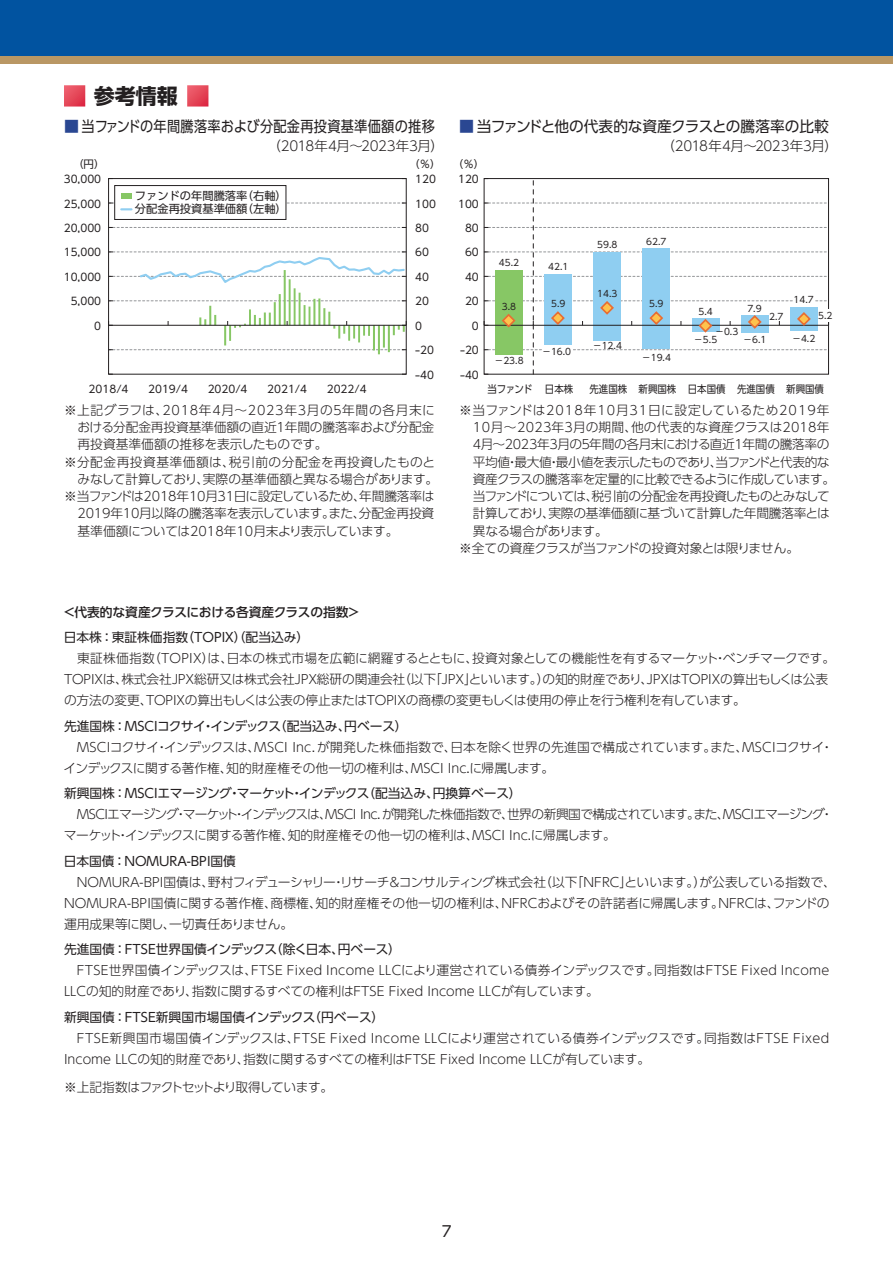
<style>
.page{position:relative;width:893px;height:1263px;background:#fff}
.page>*{position:absolute;margin:0;border:0;box-sizing:border-box;transform-origin:0 0}
.t1{font:700 21px "UD Shin Go Pro";color:#231f20}
.t2{font:15px "UD Shin Go Pro";letter-spacing:.02em;color:#231f20;scale:.88 1}
.t3{font:15px "UD Shin Go Pro";color:#231f20}
.t4{font:300 13.5px "UD Shin Go Pro";letter-spacing:-.03em;color:#231f20}
.t5{font:300 12.75px/21px "UD Shin Go Pro";letter-spacing:-.015em;color:#231f20}
.t6{font:12.75px "UD Shin Go Pro";color:#231f20}
.t7{font:300 12.75px/21px "UD Shin Go Pro";letter-spacing:-.045em;color:#231f20}
.t8{font:300 12.75px "UD Shin Go Pro";letter-spacing:.055em;color:#231f20}
.t9{font:300 12.75px "UD Shin Go Pro";letter-spacing:-.05em;color:#231f20}
.t10{font:300 12.75px "UD Shin Go Pro";letter-spacing:-.035em;color:#231f20}
.t11{font:300 12.75px "UD Shin Go Pro";letter-spacing:.015em;color:#231f20}
.t12{font:300 12.75px "UD Shin Go Pro";letter-spacing:-.065em;color:#231f20}
.t13{font:300 12.75px "UD Shin Go Pro";letter-spacing:.035em;color:#231f20}
.t14{font:500 12.75px "UD Shin Go Pro";letter-spacing:-.02em;color:#231f20}
.t15{font:300 12.75px "UD Shin Go Pro";letter-spacing:-.095em;color:#231f20}
.t16{font:11.25px/13.4px "UD Shin Go Pro";color:#231f20}
.t17{font:10.5px "UD Shin Go Pro";color:#231f20}
.t18{font:10.5px "UD Shin Go Pro";color:#231f20;scale:.9 1}
.t19{font:10.5px "UD Shin Go Pro";color:#231f20;scale:1.5 1}
.t20{font:10.5px "UD Shin Go Pro";letter-spacing:-.02em;color:#231f20;scale:.9 1}
.t21{font:9px "UD Shin Go Pro";color:#231f20}
.s1{color:#2a4792}
</style>
<div class="page">
<div style="left:0;top:55px;width:893px;height:9px;background:#b99764"></div>
<div style="left:0;top:0;width:893px;height:55px;background:#0153a0"></div>
<svg style="left:64px;top:85px;width:21px;height:22px"></svg>
<svg style="left:187px;top:85px;width:21px;height:22px"></svg>
<hr style="left:224px;top:325px;width:2px;height:20px;background:#87c765">
<hr style="left:279px;top:294px;width:2px;height:31px;background:#87c765">
<hr style="left:284px;top:270px;width:2px;height:55px;background:#87c765">
<hr style="left:289px;top:279px;width:2px;height:46px;background:#87c765">
<hr style="left:294px;top:288px;width:2px;height:37px;background:#87c765">
<hr style="left:299px;top:293px;width:2px;height:32px;background:#87c765">
<hr style="left:313px;top:299px;width:2px;height:26px;background:#87c765">
<hr style="left:318px;top:298px;width:2px;height:27px;background:#87c765">
<hr style="left:373px;top:325px;width:2px;height:25px;background:#87c765">
<hr style="left:378px;top:325px;width:2px;height:29px;background:#87c765">
<hr style="left:383px;top:325px;width:2px;height:23px;background:#87c765">
<hr style="left:388px;top:325px;width:2px;height:27px;background:#87c765">
<div style="left:108px;top:178px;width:299px;height:197px;border:1px solid #231f20"></div>
<svg style="left:109px;top:349px;width:297px;height:1px"></svg>
<svg style="left:109px;top:227px;width:297px;height:1px"></svg>
<div style="left:114px;top:185px;width:172px;height:35px;border:1px solid #231f20"></div>
<div style="left:121px;top:193px;width:11px;height:5px;background:#87c765"></div>
<svg style="left:109px;top:203px;width:297px;height:7px"></svg>
<svg style="left:108px;top:300px;width:299px;height:42px"></svg>
<svg style="left:484px;top:178px;width:345px;height:197px"></svg>
<svg style="left:109px;top:252px;width:297px;height:33px"></svg>
<div style="left:542px;top:346px;width:30px;height:13px;background:#fff"></div>
<h1 class="t1" style="left:94px;top:79px;width:85px">参考情報</h1>
<p class="t2" style="left:64px;top:114px;width:423px"><span class="s1">■</span>当ファンドの年間騰落率および分配金再投資基準価額の推移</p>
<p class="t4" style="left:268px;top:135px;width:178px">（2018年4月～2023年3月）</p>
<p class="t4" style="left:661px;top:135px;width:178px">（2018年4月～2023年3月）</p>
<p class="t3" style="left:459px;top:114px;width:371px"><span class="s1">■</span> 当ファンドと他の代表的な資産クラスとの騰落率の比較</p>
<p class="t17" style="left:73px;top:155px;width:33px">（円）</p>
<p class="t17" style="left:409px;top:155px;width:33px">（％）</p>
<p class="t17" style="left:453px;top:155px;width:33px">（％）</p>
<p class="t17" style="left:64px;top:171px;width:39px">30,000</p>
<p class="t17" style="left:64px;top:195px;width:39px">25,000</p>
<p class="t17" style="left:64px;top:219px;width:39px">20,000</p>
<p class="t16" style="left:135px;top:189px;width:153px">ファンドの年間騰落率（右軸）分配金再投資基準価額（左軸）</p>
<p class="t17" style="left:415px;top:171px;width:22px">120</p>
<p class="t17" style="left:415px;top:195px;width:22px">100</p>
<p class="t17" style="left:415px;top:219px;width:15px">80</p>
<p class="t17" style="left:458px;top:171px;width:22px">120</p>
<p class="t17" style="left:458px;top:195px;width:22px">100</p>
<p class="t17" style="left:465px;top:219px;width:15px">80</p>
<p class="t17" style="left:64px;top:244px;width:39px">15,000</p>
<p class="t17" style="left:415px;top:244px;width:15px">60</p>
<p class="t17" style="left:465px;top:244px;width:15px">60</p>
<p class="t21" style="left:499px;top:256px;width:22px">45.2</p>
<p class="t21" style="left:548px;top:259px;width:22px">42.1</p>
<p class="t21" style="left:597px;top:237px;width:22px">59.8</p>
<p class="t21" style="left:646px;top:234px;width:22px">62.7</p>
<p class="t17" style="left:64px;top:268px;width:39px">10,000</p>
<p class="t17" style="left:415px;top:268px;width:15px">40</p>
<p class="t17" style="left:465px;top:268px;width:15px">40</p>
<p class="t17" style="left:71px;top:293px;width:32px">5,000</p>
<p class="t17" style="left:94px;top:317px;width:8px">0</p>
<p class="t17" style="left:415px;top:293px;width:15px">20</p>
<p class="t17" style="left:415px;top:317px;width:8px">0</p>
<p class="t19" style="left:415px;top:342px;width:14px">-20</p>
<p class="t17" style="left:465px;top:293px;width:15px">20</p>
<p class="t17" style="left:472px;top:317px;width:8px">0</p>
<p class="t19" style="left:460px;top:342px;width:14px">-20</p>
<p class="t21" style="left:502px;top:299px;width:16px">3.8</p>
<p class="t21" style="left:494px;top:354px;width:31px">－23.8</p>
<p class="t21" style="left:551px;top:296px;width:16px">5.9</p>
<p class="t21" style="left:542px;top:344px;width:31px">－16.0</p>
<p class="t21" style="left:597px;top:286px;width:22px">14.3</p>
<p class="t21" style="left:593px;top:338px;width:31px">－12.4</p>
<p class="t21" style="left:649px;top:296px;width:16px">5.9</p>
<p class="t21" style="left:642px;top:350px;width:31px">－19.4</p>
<p class="t21" style="left:698px;top:304px;width:16px">5.4</p>
<p class="t21" style="left:747px;top:301px;width:16px">7.9</p>
<p class="t21" style="left:769px;top:310px;width:16px">2.7</p>
<p class="t21" style="left:793px;top:293px;width:22px">14.7</p>
<p class="t21" style="left:818px;top:308px;width:16px">5.2</p>
<p class="t21" style="left:715px;top:325px;width:25px">－0.3</p>
<p class="t21" style="left:694px;top:332px;width:25px">－5.5</p>
<p class="t21" style="left:743px;top:332px;width:25px">－6.1</p>
<p class="t21" style="left:792px;top:331px;width:25px">－4.2</p>
<p class="t19" style="left:415px;top:366px;width:14px">-40</p>
<p class="t19" style="left:460px;top:366px;width:14px">-40</p>
<p class="t17" style="left:89px;top:380px;width:41px">2018/4</p>
<p class="t17" style="left:148px;top:380px;width:41px">2019/4</p>
<p class="t17" style="left:208px;top:380px;width:41px">2020/4</p>
<p class="t17" style="left:267px;top:380px;width:41px">2021/4</p>
<p class="t17" style="left:327px;top:380px;width:41px">2022/4</p>
<p class="t20" style="left:487px;top:380px;width:97px">当ファンド 日本株</p>
<p class="t18" style="left:589px;top:380px;width:262px">先進国株 新興国株 日本国債 先進国債 新興国債</p>
<p class="t8" style="left:64px;top:400px;width:372px">※上記グラフは、2018年4月～2023年3月の５年間の各月末に</p>
<p class="t5" style="left:77px;top:416px;width:358px">おける分配金再投資基準価額の直近1年間の騰落率および分配金</p>
<p class="t5" style="left:78px;top:433px;width:252px">再投資基準価額の推移を表示したものです。</p>
<p class="t13" style="left:64px;top:451px;width:373px">※分配金再投資基準価額は、税引前の分配金を再投資したものと</p>
<p class="t5" style="left:78px;top:468px;width:362px">みなして計算しており、実際の基準価額と異なる場合があります。</p>
<p class="t10" style="left:64px;top:486px;width:372px">※当ファンドは2018年10月31日に設定しているため、年間騰落率は</p>
<p class="t5" style="left:78px;top:502px;width:358px">2019年10月以降の騰落率を表示しています。また、分配金再投資</p>
<p class="t5" style="left:78px;top:520px;width:322px">基準価額については2018年10月末より表示しています。</p>
<p class="t8" style="left:459px;top:400px;width:372px">※当ファンドは2018年10月31日に設定しているため2019年</p>
<p class="t11" style="left:473px;top:417px;width:358px">10月～2023年3月の期間、他の代表的な資産クラスは2018年</p>
<p class="t5" style="left:473px;top:433px;width:358px">4月～2023年3月の５年間の各月末における直近1年間の騰落率の</p>
<p class="t9" style="left:473px;top:451px;width:358px">平均値・最大値・最小値を表示したものであり、当ファンドと代表的な</p>
<p class="t9" style="left:473px;top:469px;width:364px">資産クラスの騰落率を定量的に比較できるように作成しています。</p>
<p class="t12" style="left:473px;top:486px;width:359px">当ファンドについては、税引前の分配金を再投資したものとみなして</p>
<p class="t5" style="left:473px;top:502px;width:359px">計算しており、実際の基準価額に基づいて計算した年間騰落率とは</p>
<p class="t7" style="left:473px;top:520px;width:137px">異なる場合があります。</p>
<p class="t10" style="left:459px;top:538px;width:341px">※全ての資産クラスが当ファンドの投資対象とは限りません。</p>
<p class="t14" style="left:63px;top:601px;width:299px">＜代表的な資産クラスにおける各資産クラスの指数＞</p>
<p class="t6" style="left:64px;top:627px;width:247px">日本株：東証株価指数（TOPIX）（配当込み）</p>
<p class="t5" style="left:64px;top:647px;width:773px">　東証株価指数（TOPIX）は、日本の株式市場を広範に網羅するとともに、投資対象としての機能性を有するマーケット・ベンチマークです。<br>TOPIXは、株式会社ＪＰＸ総研又は株式会社ＪＰＸ総研の関連会社（以下「ＪＰＸ」といいます。）の知的財産であり、ＪＰＸはTOPIXの算出もしくは公表の方法の変更、TOPIXの算出もしくは公表の停止またはTOPIXの商標の変更もしくは使用の停止を行う権利を有しています。</p>
<p class="t6" style="left:64px;top:715px;width:345px">先進国株：MSCIコクサイ・インデックス（配当込み、円ベース）</p>
<p class="t5" style="left:64px;top:736px;width:771px;text-indent:13px">MSCIコクサイ・インデックスは、MSCI Inc．が開発した株価指数で、日本を除く世界の先進国で構成されています。また、MSCIコクサイ・インデックスに関する著作権、知的財産権その他一切の権利は、MSCI Inc.に帰属します。</p>
<p class="t6" style="left:64px;top:783px;width:459px">新興国株：MSCIエマージング・マーケット・インデックス（配当込み、円換算ベース）</p>
<p class="t7" style="left:64px;top:803px;width:771px;text-indent:13px">MSCIエマージング・マーケット・インデックスは、MSCI Inc．が開発した株価指数で、世界の新興国で構成されています。また、MSCIエマージング・マーケット・インデックスに関する著作権、知的財産権その他一切の権利は、MSCI Inc.に帰属します。</p>
<p class="t6" style="left:64px;top:850px;width:174px">日本国債：NOMURA-BPI国債</p>
<p class="t5" style="left:64px;top:871px;width:773px">　NOMURA-BPI国債は、野村フィデューシャリー・リサーチ＆コンサルティング株式会社（以下「NFRC」といいます。）が公表している指数で、<br>NOMURA-BPI国債に関する著作権、商標権、知的財産権その他一切の権利は、NFRCおよびその許諾者に帰属します。NFRCは、ファンドの運用成果等に関し、一切責任ありません。</p>
<p class="t6" style="left:64px;top:939px;width:339px">先進国債：FTSE世界国債インデックス（除く日本、円ベース）</p>
<p class="t5" style="left:64px;top:959px;width:767px;text-indent:13px">FTSE世界国債インデックスは、FTSE Fixed Income LLCにより運営されている債券インデックスです。同指数はFTSE Fixed Income<br>LLCの知的財産であり、指数に関するすべての権利はFTSE Fixed Income LLCが有しています。</p>
<p class="t6" style="left:64px;top:1006px;width:322px">新興国債：FTSE新興国市場国債インデックス（円ベース）</p>
<p class="t5" style="left:64px;top:1027px;width:767px;text-indent:13px">FTSE新興国市場国債インデックスは、FTSE Fixed Income LLCにより運営されている債券インデックスです。同指数はFTSE Fixed<br>Income LLCの知的財産であり、指数に関するすべての権利はFTSE Fixed Income LLCが有しています。</p>
<p class="t15" style="left:64px;top:1077px;width:271px">※上記指数はファクトセットより取得しています。</p>
<p class="t3" style="left:442px;top:1219px;width:11px">7</p>
</div>
